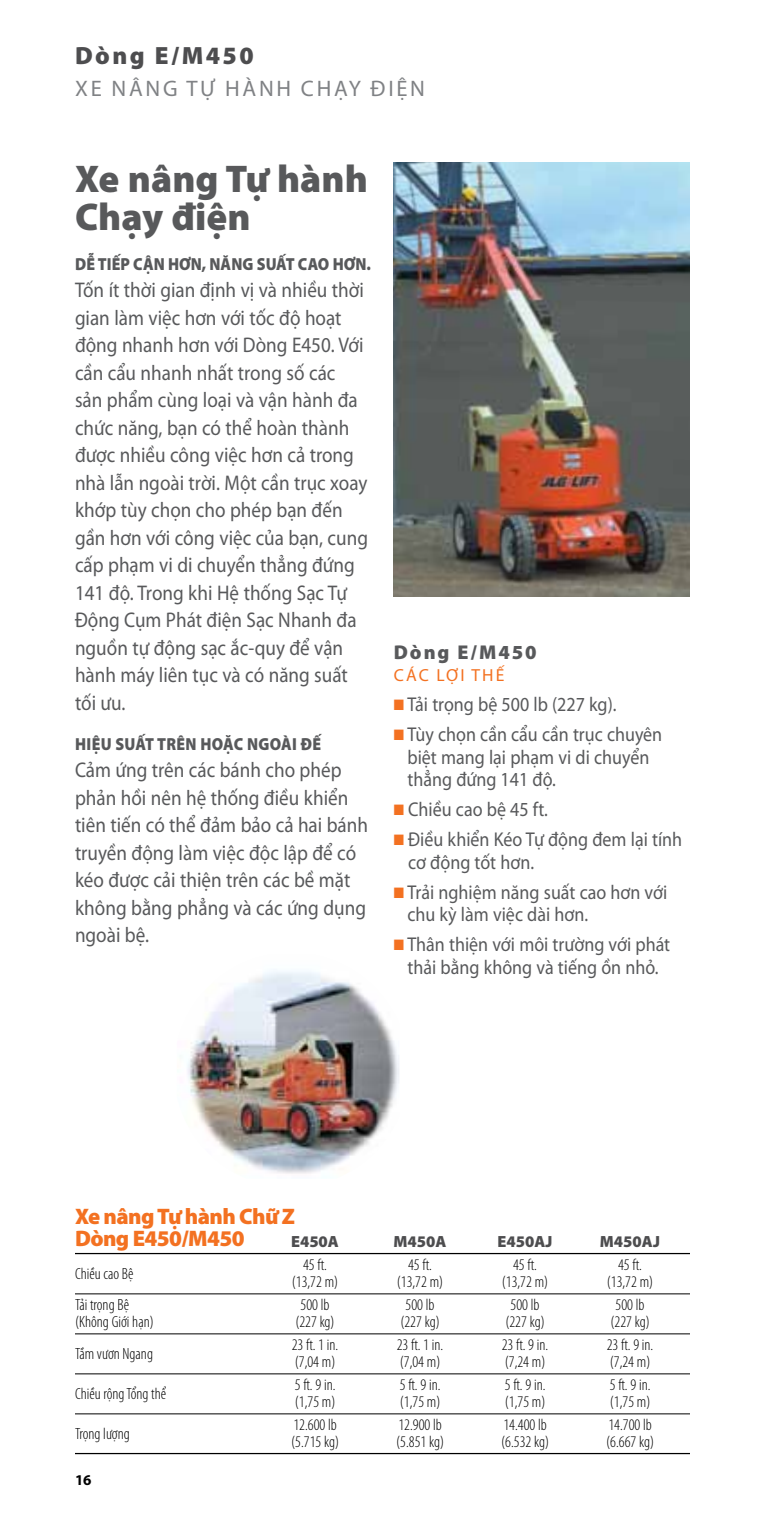
<style>
.page{position:relative;width:765px;height:1530px;background:#fff}
.page>*{position:absolute;margin:0;border:0;box-sizing:border-box;transform-origin:0 0}
.t1{font:900 38.75px/38.2px "Myriad Pro";color:#58595b}
.t2{font:900 25px "Myriad Pro";letter-spacing:.1em;color:#4d4d4f}
.t3{font:900 22.5px/22.5px "Myriad Pro";letter-spacing:-.025em;color:#f37121}
.t4{font:22.5px "Myriad Pro";letter-spacing:.12em;color:#808285}
.t5{font:21.25px/27.5px "Myriad Pro";color:#58595b;scale:.9 1}
.t6{font:20px/22.5px "Myriad Pro";color:#58595b;scale:.9 1}
.t7{font:900 20px "Myriad Pro";letter-spacing:.1em;color:#58595b}
.t8{font:900 17.5px "Myriad Pro";letter-spacing:.02em;color:#58595b;scale:.9 1}
.t9{font:17.5px "Myriad Pro";letter-spacing:.125em;color:#f37121}
.t10{font:300 condensed 16.25px "Myriad Pro";color:#000}
.t11{font:900 16.25px "Myriad Pro";color:#4d4d4f}
.t12{font:700 15px "Myriad Pro";color:#000}
.s1{color:#f37121}
</style>
<div class="page">
<img style="left:187px;top:971px;width:212px;height:203px">
<img style="left:394px;top:162px;width:296px;height:435px">
<hr style="left:75px;top:1253px;width:615px;height:1px;background:#000">
<hr style="left:75px;top:1293px;width:615px;height:1px;background:#000">
<hr style="left:75px;top:1333px;width:615px;height:1px;background:#000">
<hr style="left:75px;top:1373px;width:615px;height:1px;background:#000">
<hr style="left:75px;top:1413px;width:615px;height:1px;background:#000">
<hr style="left:75px;top:1453px;width:615px;height:1px;background:#000">
<p class="t2" style="left:75px;top:39px;width:180px">DÒNG E/M450</p>
<p class="t4" style="left:75px;top:75px;width:348px">Xe nâng Tự hàn h Chạy điện</p>
<h1 class="t1" style="left:75px;top:158px;width:294px">XE NÂNG TỰ HÀNH<br>CHẠY ĐIỆN</h1>
<p class="t8" style="left:75px;top:252px;width:330px">DỄ TIẾP CẬN HƠN, NĂNG SUẤT CAO HƠN.</p>
<p class="t5" style="left:75px;top:276px;width:327px">Tốn ít thời gian định vị và nhiều thời gian làm việc hơn với tốc độ hoạt động nhanh hơn với Dòng E450. Với cần cẩu nhanh nhất trong số các sản phẩm cùng loại và vận hành đa chức năng, bạn có thể hoàn thành được nhiều công việc hơn cả trong nhà lẫn ngoài trời. Một cần trục xoay khớp tùy chọn cho phép bạn đến gần hơn với công việc của bạ n, cung cấp phạm vi di chuyển thẳng đứng 141 độ. Trong khi Hệ thống Sạc Tự Động Cụm Phát điện Sạc Nhanh đa nguồn tự động sạc ắc-quy để vận hành máy liên tục và có năng suất tối ưu.</p>
<p class="t8" style="left:75px;top:732px;width:276px">HIỆU SUẤT TRÊN HOẶC NGOÀI ĐẾ</p>
<p class="t5" style="left:75px;top:756px;width:327px">Cảm ứng trên các bánh cho phép phản hồi nên hệ thống điều khiển tiên tiến có thể đảm bảo cả hai bánh truyền động làm việc độc lập để có kéo được cải thiện trên các bề mặt không bằng phẳng và các ứng dụng ngoài bệ.</p>
<p class="t7" style="left:394px;top:639px;width:145px">DÒNG E/M450</p>
<p class="t9" style="left:394px;top:665px;width:112px">Các lợi thế</p>
<p class="t6" style="left:394px;top:693px;width:249px"><span class="s1">■</span> Tải trọng bệ 500 lb (227 kg).</p>
<p class="t6" style="left:407px;top:723px;width:285px;text-indent:-14px"><span class="s1">■</span> Tùy chọn cần cẩu cần trục chuyên biệt mang lại phạm vi di chuyển thẳng đứng 141 độ.</p>
<p class="t6" style="left:394px;top:798px;width:173px"><span class="s1">■</span> Chiều cao bệ 45 ft.</p>
<p class="t6" style="left:408px;top:828px;width:306px;text-indent:-14px"><span class="s1">■</span> Điều khiển Kéo Tự động đem lại tính cơ động tốt hơn.</p>
<p class="t6" style="left:407px;top:880px;width:290px;text-indent:-14px"><span class="s1">■</span> Trải nghiệm năng suất cao hơn với chu kỳ làm việc dài hơn.</p>
<p class="t6" style="left:394px;top:933px;width:309px;text-align:center"><span class="s1">■</span> Thân thiện với môi trường với phát thải bằng không và tiếng ồn nhỏ.</p>
<p class="t3" style="left:75px;top:1204px;width:222px">XE NÂNG TỰ HÀNH CHỮ Z<br>DÒNG E450/M450</p>
<p class="t11" style="left:291px;top:1230px;width:49px">E450A</p>
<p class="t11" style="left:394px;top:1230px;width:54px">M450A</p>
<p class="t11" style="left:497px;top:1230px;width:57px">E450AJ</p>
<p class="t11" style="left:600px;top:1230px;width:62px">M450AJ</p>
<p class="t10" style="left:75px;top:1264px;width:60px">Chiều cao Bệ</p>
<p class="t10" style="left:303px;top:1255px;width:25px">45 ft.</p>
<p class="t10" style="left:408px;top:1255px;width:25px">45 ft.</p>
<p class="t10" style="left:513px;top:1255px;width:25px">45 ft.</p>
<p class="t10" style="left:618px;top:1255px;width:25px">45 ft.</p>
<p class="t10" style="left:292px;top:1272px;width:48px">(13,72 m)</p>
<p class="t10" style="left:397px;top:1272px;width:48px">(13,72 m)</p>
<p class="t10" style="left:502px;top:1272px;width:48px">(13,72 m)</p>
<p class="t10" style="left:607px;top:1272px;width:48px">(13,72 m)</p>
<p class="t10" style="left:75px;top:1295px;width:55px">Tải trọng Bệ</p>
<p class="t10" style="left:301px;top:1295px;width:31px">500 lb</p>
<p class="t10" style="left:406px;top:1295px;width:31px">500 lb</p>
<p class="t10" style="left:511px;top:1295px;width:31px">500 lb</p>
<p class="t10" style="left:616px;top:1295px;width:31px">500 lb</p>
<p class="t10" style="left:75px;top:1312px;width:80px">(Không Giới hạn)</p>
<p class="t10" style="left:295px;top:1312px;width:41px">(227 kg)</p>
<p class="t10" style="left:400px;top:1312px;width:41px">(227 kg)</p>
<p class="t10" style="left:505px;top:1312px;width:41px">(227 kg)</p>
<p class="t10" style="left:610px;top:1312px;width:41px">(227 kg)</p>
<p class="t10" style="left:75px;top:1344px;width:79px">Tầm vươn Ngang</p>
<p class="t10" style="left:292px;top:1335px;width:48px">23 ft. 1 in.</p>
<p class="t10" style="left:397px;top:1335px;width:48px">23 ft. 1 in.</p>
<p class="t10" style="left:502px;top:1335px;width:48px">23 ft. 9 in.</p>
<p class="t10" style="left:607px;top:1335px;width:48px">23 ft. 9 in.</p>
<p class="t10" style="left:295px;top:1352px;width:42px">(7,04 m)</p>
<p class="t10" style="left:400px;top:1352px;width:42px">(7,04 m)</p>
<p class="t10" style="left:505px;top:1352px;width:42px">(7,24 m)</p>
<p class="t10" style="left:610px;top:1352px;width:42px">(7,24 m)</p>
<p class="t10" style="left:75px;top:1384px;width:93px">Chiều rộng Tổng thể</p>
<p class="t10" style="left:75px;top:1424px;width:56px">Trọng lượng</p>
<p class="t12" style="left:75px;top:1470px;width:18px">16</p>
<p class="t10" style="left:295px;top:1376px;width:42px">5 ft. 9 in.</p>
<p class="t10" style="left:400px;top:1376px;width:42px">5 ft. 9 in.</p>
<p class="t10" style="left:505px;top:1376px;width:42px">5 ft. 9 in.</p>
<p class="t10" style="left:610px;top:1376px;width:42px">5 ft. 9 in.</p>
<p class="t10" style="left:295px;top:1392px;width:42px">(1,75 m)</p>
<p class="t10" style="left:400px;top:1392px;width:42px">(1,75 m)</p>
<p class="t10" style="left:505px;top:1392px;width:42px">(1,75 m)</p>
<p class="t10" style="left:610px;top:1392px;width:42px">(1,75 m)</p>
<p class="t10" style="left:293px;top:1416px;width:45px">12.600 lb</p>
<p class="t10" style="left:398px;top:1416px;width:45px">12.900 lb</p>
<p class="t10" style="left:503px;top:1416px;width:45px">14.400 lb</p>
<p class="t10" style="left:608px;top:1416px;width:45px">14.700 lb</p>
<p class="t10" style="left:291px;top:1432px;width:49px">(5.715 kg)</p>
<p class="t10" style="left:396px;top:1432px;width:49px">(5.851 kg)</p>
<p class="t10" style="left:501px;top:1432px;width:49px">(6.532 kg)</p>
<p class="t10" style="left:606px;top:1432px;width:49px">(6.667 kg)</p>
</div>
